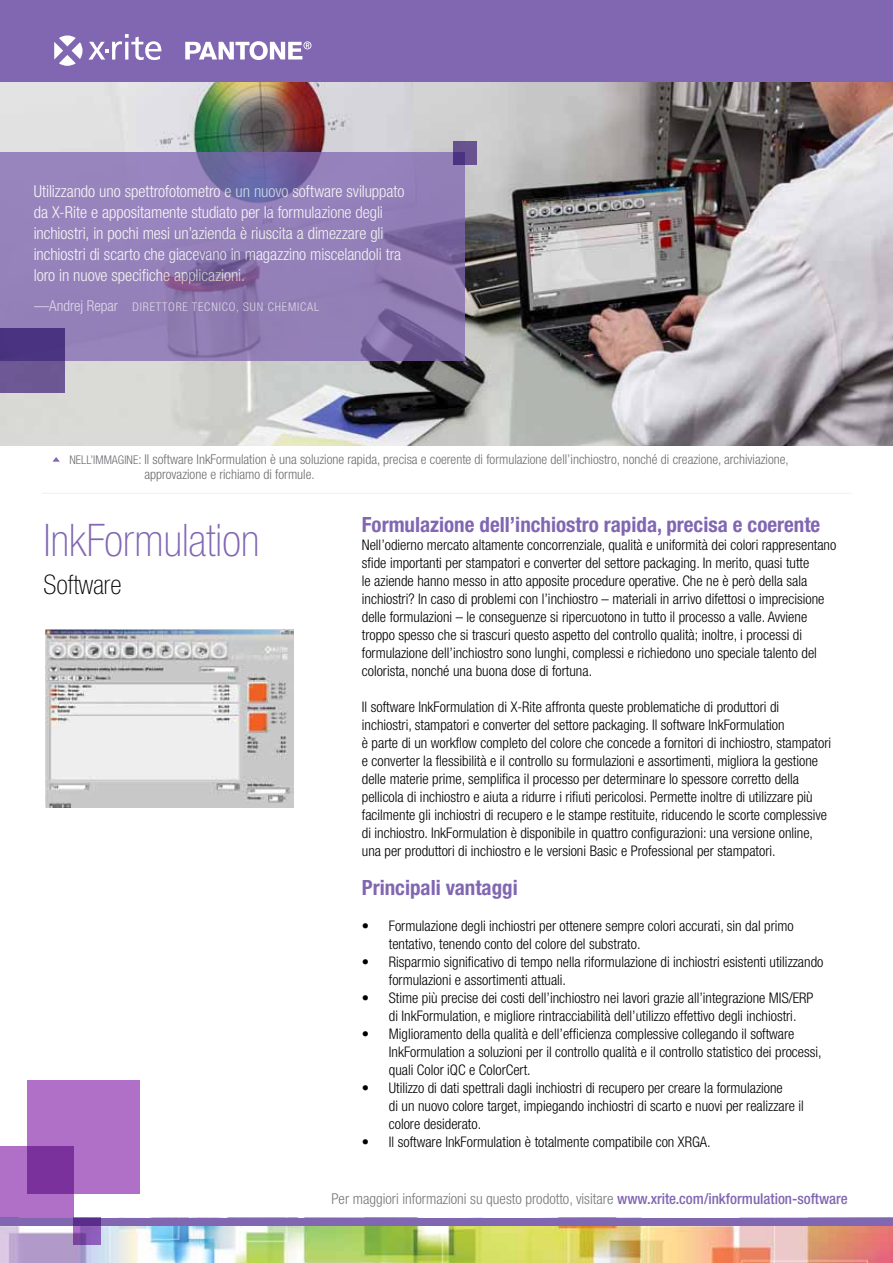
<style>
.page{position:relative;width:893px;height:1263px;background:#fff}
.page>*{position:absolute;margin:0;border:0;box-sizing:border-box;transform-origin:0 0}
.t1{font:100 condensed 45px "Helvetica Neue LT Std";color:#8167b2}
.t2{font:100 condensed 27px "Helvetica Neue LT Std";color:#000}
.t3{font:700 condensed 21px "Helvetica Neue LT Std";color:#8167b2}
.t4{font:300 condensed 16.5px/21px "Helvetica Neue LT Std";letter-spacing:-.005em;color:#fff}
.t5{font:300 condensed 15px "Helvetica Neue LT Std";color:#77787b}
.t6{font:300 condensed 14.7px/18px "Helvetica Neue LT Std";color:#000}
.t7{font:300 condensed 13.5px/15px "Helvetica Neue LT Std";color:#6d6e71}
.t8{font:300 condensed 12px "Helvetica Neue LT Std";letter-spacing:.07em;color:#fff}
.s1{font-size:15px}
.s2{font-size:12px}
.s3{font-weight:500;color:#8167b2}
</style>
<div class="page">
<img style="left:0;top:82px;width:893px;height:363px">
<svg style="left:52px;top:457px;width:8px;height:5px"></svg>
<div style="left:0;top:0;width:893px;height:82px;background:#8167b2"></div>
<svg style="left:185px;top:41px;width:126px;height:19px"></svg>
<svg style="left:54px;top:34px;width:107px;height:32px"></svg>
<hr style="left:42px;top:493px;width:809px;height:1px;background:#eff1f1">
<img style="left:0;top:1225px;width:893px;height:38px">
<div style="left:0;top:1218px;width:893px;height:7px;background:#8167b2"></div>
<svg style="left:74px;top:1218px;width:27px;height:27px"></svg>
<div style="left:28px;top:1080px;width:112px;height:113px;background:#b170c8"></div>
<svg style="left:0;top:1146px;width:74px;height:72px;background:#9955b5"></svg>
<svg style="left:0;top:152px;width:465px;height:208px;background:#8f7bb4"></svg>
<svg style="left:453px;top:141px;width:23px;height:23px"></svg>
<svg style="left:0;top:328px;width:65px;height:65px;background:#5b4589"></svg>
<img style="left:45px;top:629px;width:249px;height:178px">
<p class="t4" style="left:34px;top:181px;width:372px">Utilizzando uno spettrofotometro e un nuovo software sviluppato da X-Rite e appositamente studiato per la formulazione degli inchiostri, in pochi mesi un’azienda è riuscita a dimezzare gli inchiostri di scarto che giacevano in magazzino miscelandoli tra loro in nuove specifiche applicazioni.</p>
<p class="t8" style="left:34px;top:300px;width:286px"><span class="s1">—Andrej Repar</span> direttore tecnico, Sun Chemical</p>
<p class="t7" style="left:144px;top:452px;width:646px;text-indent:-75px"><span class="s2">NELL’IMMAGINE</span>: Il software InkFormulation è una soluzione rapida, precisa e coerente di formulazione dell’inchiostro, nonché di creazione, archiviazione, approvazione e richiamo di formule.</p>
<h3 class="t3" style="left:362px;top:511px;width:460px">Formulazione dell’inchiostro rapida, precisa e coerente</h3>
<p class="t6" style="left:362px;top:535px;width:476px">Nell’odierno mercato altamente concorrenziale, qualità e uniformità dei colori rappresentano sfide importanti per stampatori e converter del settore packaging. In merito, quasi tutte<br>le aziende hanno messo in atto apposite procedure operative. Che ne è però della sala inchiostri? In caso di problemi con l’inchiostro – materiali in arrivo difettosi o imprecisione delle formulazioni – le conseguenze si ripercuotono in tutto il processo a valle. Avviene troppo spesso che si trascuri questo aspetto del controllo qualità; inoltre, i processi di formulazione dell’inchiostro sono lunghi, complessi e richiedono uno speciale talento del colorista, nonché una buona dose di fortuna.</p>
<p class="t6" style="left:362px;top:697px;width:471px">Il software InkFormulation di X-Rite affronta queste problematiche di produttori di inchiostri, stampatori e converter del settore packaging. Il software InkFormulation<br>è parte di un workflow completo del colore che concede a fornitori di inchiostro, stampatori e converter la flessibilità e il controllo su formulazioni e assortimenti, migliora la gestione delle materie prime, semplifica il processo per determinare lo spessore corretto della pellicola di inchiostro e aiuta a ridurre i rifiuti pericolosi. Permette inoltre di utilizzare più facilmente gli inchiostri di recupero e le stampe restituite, riducendo le scorte complessive di inchiostro. InkFormulation è disponibile in quattro configurazioni: una versione online, una per produttori di inchiostro e le versioni Basic e Professional per stampatori.</p>
<h3 class="t3" style="left:362px;top:874px;width:157px">Principali vantaggi</h3>
<p class="t6" style="left:389px;top:916px;width:406px;text-indent:-27px">• Formulazione degli inchiostri per ottenere sempre colori accurati, sin dal primo tentativo, tenendo conto del colore del substrato.</p>
<p class="t6" style="left:389px;top:952px;width:436px;text-indent:-27px">• Risparmio significativo di tempo nella riformulazione di inchiostri esistenti utilizzando formulazioni e assortimenti attuali.</p>
<p class="t6" style="left:389px;top:988px;width:426px;text-indent:-27px">• Stime più precise dei costi dell’inchiostro nei lavori grazie all’integrazione MIS/ERP di InkFormulation, e migliore rintracciabilità dell’utilizzo effettivo degli inchiostri.</p>
<p class="t6" style="left:389px;top:1024px;width:434px;text-indent:-27px">• Miglioramento della qualità e dell’efficienza complessive collegando il software<br>InkFormulation a soluzioni per il controllo qualità e il controllo statistico dei processi, quali Color iQC e ColorCert.</p>
<p class="t6" style="left:389px;top:1078px;width:417px;text-indent:-27px">• Utilizzo di dati spettrali dagli inchiostri di recupero per creare la formulazione<br>di un nuovo colore target, impiegando inchiostri di scarto e nuovi per realizzare il colore desiderato.</p>
<p class="t6" style="left:362px;top:1132px;width:350px">• Il software InkFormulation è totalmente compatibile con XRGA.</p>
<h1 class="t1" style="left:43px;top:515px;width:218px">InkFormulation</h1>
<h2 class="t2" style="left:43px;top:569px;width:80px">Software</h2>
<p class="t5" style="left:331px;top:1190px;width:518px">Per maggiori informazioni su questo prodotto, visitare <span class="s3">www.xrite.com/inkformulation-software</span></p>
</div>
